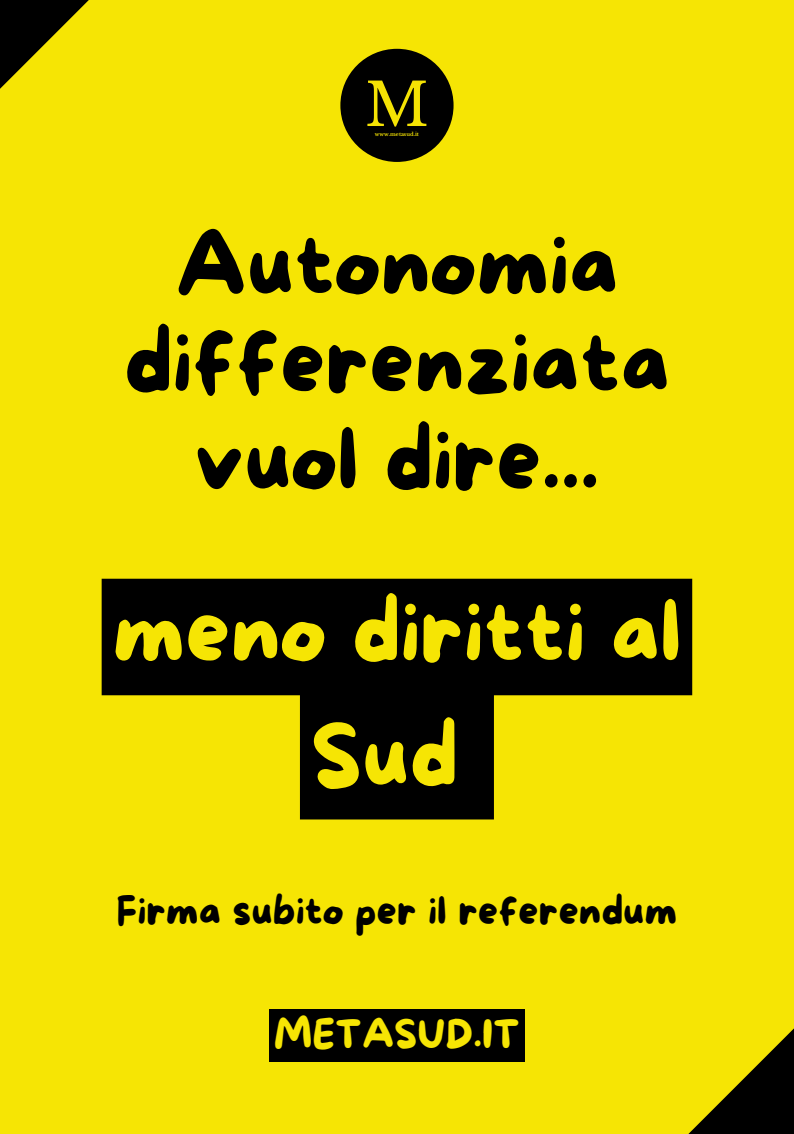
<style>
.page{position:relative;width:794px;height:1134px;background:#f6e504}
.page>*{position:absolute;margin:0;border:0;box-sizing:border-box;transform-origin:0 0}
.t1{font:88.8px/97.5px "More Sugar";color:#000;text-align:center}
.t2{font:88.8px/124.2px "More Sugar";color:#f6e504;text-align:center}
.t3{font:59.04px "Libre Baskerville";color:#f5e304}
.t4{font:40px "More Sugar";color:#000}
.t5{font:40px "More Sugar";color:#f6e504}
.t6{font:700 5.2px "Libre Baskerville";color:#f5e304}
</style>
<div class="page">
<svg style="left:0;top:0;width:89px;height:89px"></svg>
<svg style="left:688px;top:1029px;width:106px;height:105px"></svg>
<div style="left:340px;top:49px;width:113px;height:113px;background:#000;border-radius:50%"></div>
<svg style="left:102px;top:579px;width:590px;height:240px;fill:#000"></svg>
<div style="left:269px;top:1009px;width:256px;height:53px;background:#000"></div>
<p class="t3" style="left:365px;top:69px;width:66px">M</p>
<p class="t6" style="left:375px;top:131px;width:45px">www.metasud.it</p>
<p class="t1" style="left:124px;top:221px;width:547px">Autonomia differenziata vuol dire...</p>
<h1 class="t2" style="left:112px;top:575px;width:571px">meno diritti al<br>Sud</h1>
<h1 class="t4" style="left:117px;top:889px;width:562px">Firma subito per il referendum</h1>
<p class="t5" style="left:274px;top:1012px;width:248px">METASUD.IT</p>
</div>
